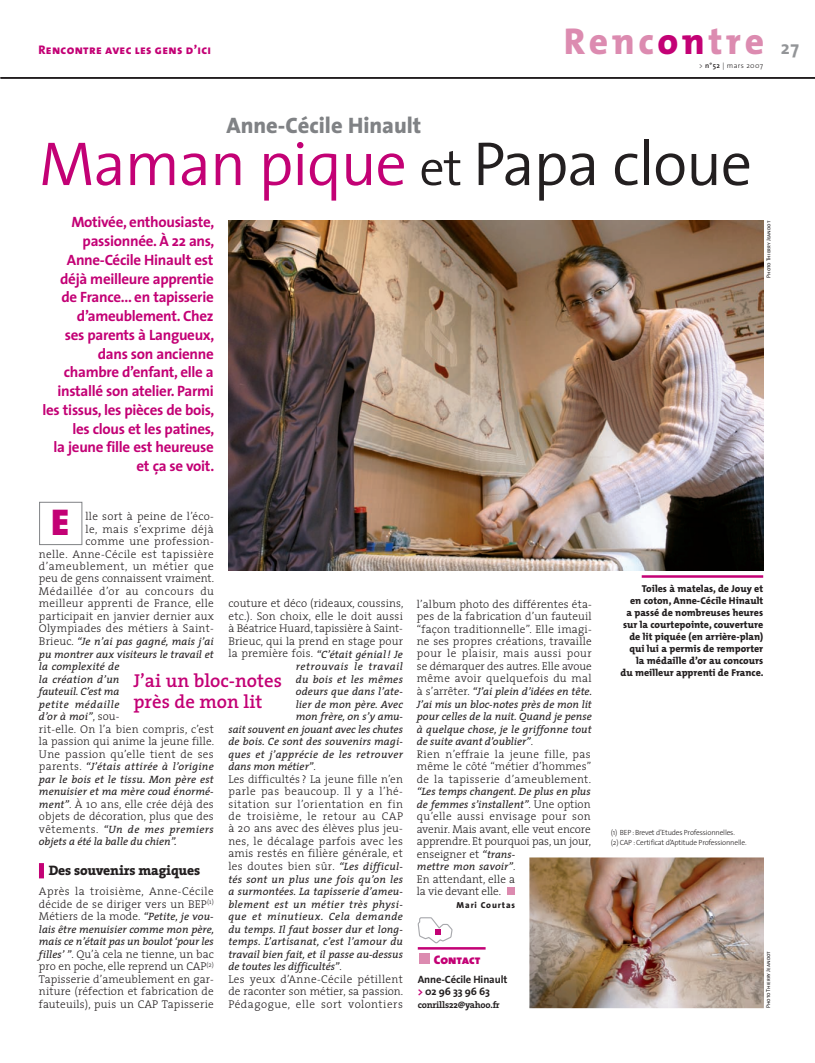
<style>
.page{position:relative;width:815px;height:1063px;background:#fff}
.page>*{position:absolute;margin:0;border:0;box-sizing:border-box;transform-origin:0 0}
.t1{font:300 62.5px "The Sans";letter-spacing:-.02em;color:#c30175}
.t2{font:800 37.5px "The Mix";letter-spacing:.1em;color:#dc8bb0}
.t3{font:900 37.5px "The Sans";color:#c30175}
.t4{font:800 22.5px "The Sans";color:#808285}
.t5{font:600 18.75px/21.2px "The Serif";color:#c30175}
.t6{font:700 15px/18.8px "The Sans";letter-spacing:-.02em;color:#c30175;text-align:right}
.t7{font:800 13.75px "The Serif";letter-spacing:-.01em;color:#231f20}
.t8{font:12.5px "The Mix Extra Bold Caps";letter-spacing:.025em;color:#c30175}
.t9{font:12.5px "The Mix Black Caps";letter-spacing:-.005em;color:#c30175}
.t10{font:300 11.25px/12.5px "The Serif";letter-spacing:.015em;color:#231f20;text-align:justify}
.t11{font:300 11.25px/12.5px "The Serif";letter-spacing:-.01em;color:#231f20}
.t12{font:italic 10.62px/12.5px "The Serif";color:#231f20}
.t13{font:italic 10.62px "The Serif";letter-spacing:.03em;color:#231f20}
.t14{font:700 10.62px/12.5px "The Sans";letter-spacing:-.01em;color:#231f20}
.t15{font:italic 10.62px "The Serif";letter-spacing:.045em;color:#231f20}
.t16{font:800 10px/12px "The Mix";color:#231f20;text-align:right}
.t17{font:700 9.38px "The Serif";letter-spacing:-.02em;color:#231f20}
.t18{font:800 8.75px "The Sans";letter-spacing:.1em;color:#231f20}
.t19{font:300 7.5px/10px "The Sans";letter-spacing:-.025em;color:#231f20}
.t20{font:300 7.25px "The Sans";letter-spacing:.05em;color:#231f20}
.t21{font:5.62px "The Sans Caps";color:#231f20}
.s1{color:#c30175}
.s2{font-family:"The Sans";font-weight:700;font-size:18.75px;color:#939598}
.s3{font-weight:600}
.s4{font-size:50px;color:#231f20}
.s5{color:#231f20}
.s6{font-weight:300;font-style:normal;font-size:11.25px}
.s7{font-weight:400;font-style:italic;font-size:10.62px}
</style>
<div class="page">
<img style="left:228px;top:220px;width:535px;height:350px">
<hr style="left:0;top:78px;width:815px;height:1px;background:#231f20">
<div style="left:39px;top:863px;width:5px;height:15px;background:#c30175"></div>
<div style="left:507px;top:888px;width:7px;height:7px;background:#dc8bb0"></div>
<hr style="left:642px;top:575px;width:121px;height:3px;background:#c30175">
<div style="left:39px;top:502px;width:43px;height:43px;border:1px solid #808285"></div>
<img style="left:529px;top:857px;width:234px;height:151px">
<hr style="left:418px;top:947px;width:68px;height:3px;background:#c30175">
<div style="left:419px;top:953px;width:11px;height:11px;background:#dc8bb0"></div>
<svg style="left:417px;top:917px;width:36px;height:26px"></svg>
<p class="t8" style="left:38px;top:42px;width:174px">Rencontre avec les gens d’ici</p>
<h2 class="t2" style="left:564px;top:27px;width:237px">Renc<span class="s1">on</span>tre <span class="s2">27</span></h2>
<p class="t20" style="left:699px;top:63px;width:66px">&gt; <span class="s3">n°52</span> | mars 2007</p>
<h3 class="t4" style="left:226px;top:116px;width:196px">Anne-Cécile Hinault</h3>
<h1 class="t1" style="left:39px;top:139px;width:715px">Maman pique <span class="s4">et</span> <span class="s5">Papa cloue</span></h1>
<p class="t6" style="left:43px;top:214px;width:173px">Motivée, enthousiaste, passionnée. À 22 ans,<br>Anne-Cécile Hinault est déjà meilleure apprentie de France... en tapisserie d’ameublement. Chez<br>ses parents à Langueux, dans son ancienne<br>cham bre d’enfant, elle a installé son atelier. Parmi les tissus, les pièces de bois, les clous et les patines,<br>la jeune fille est heureuse et ça se voit.</p>
<p class="t21" style="left:765px;top:278px;width:58px;rotate:-90deg">Photo Thierry Jeandot</p>
<h2 class="t3" style="left:51px;top:506px;width:20px">E</h2>
<p class="t10" style="left:39px;top:511px;width:177px;text-align:right">lle sort à peine de l’éco-<br>le, mais s’exprime déjà<br>comme une profession-<br>nelle. Anne-Cécile est tapissière d’ameublement, un métier que peu de gens connaissent vraiment.<br>Médaillée d’or au concours du meilleur apprenti de France, elle participait en janvier dernier aux<br>Olympiades des métiers à Saint-</p>
<p class="t12" style="left:39px;top:636px;width:176px"><span class="s6">Brieuc.</span> “Je n’ai pas gagné, mais j’ai pu montrer aux visiteurs le travail et la complexité de<br>la création d’un<br>fauteuil. C’est ma<br>petite médaille<br>d’or à moi”<span class="s6">, sou-</span></p>
<p class="t10" style="left:39px;top:723px;width:177px">rit-elle. On l’a bien compris, c’est la passion qui anime la jeune fille.<br>Une passion qu’elle tient de ses</p>
<p class="t12" style="left:39px;top:761px;width:176px;text-align:justify"><span class="s6">parents.</span> “J’étais attirée à l’origine par le bois et le tissu. Mon père est menuisier et ma mère coud énormé-</p>
<p class="t10" style="left:39px;top:798px;width:176px"><span class="s7">ment”</span>. À 10 ans, elle crée déjà des objets de décoration, plus que des</p>
<p class="t12" style="left:39px;top:824px;width:176px"><span class="s6">vêtements.</span> “Un de mes premiers objets a été la balle du chien”.</p>
<p class="t7" style="left:49px;top:865px;width:153px">Des souvenirs magiques</p>
<p class="t10" style="left:39px;top:886px;width:176px">Après la troisième, Anne-Cécile décide de se diriger vers un BEP<sup>(1)<br></sup>Métiers de la mode. <span class="s7">“Petite, je vou-</span></p>
<p class="t12" style="left:39px;top:924px;width:177px">lais être menuisier comme mon père, mais ce n’était pas un boulot ‘pour les</p>
<p class="t10" style="left:39px;top:948px;width:176px"><span class="s7">filles’ ”</span>. Qu’à cela ne tienne, un bac pro en poche, elle reprend un CAP<sup>(2)<br></sup>Tapisserie d’ameublement en gar&shy;niture (réfection et fabrication de fauteuils), puis un CAP Tapisserie</p>
<p class="t10" style="left:228px;top:598px;width:176px">couture et déco (rideaux, coussins, etc.). Son choix, elle le doit aussi à Béatrice Huard, tapissière à Saint-Brieuc, qui la prend en stage pour</p>
<p class="t12" style="left:228px;top:649px;width:176px"><span class="s6">la première fois.</span> “C’était génial ! Je</p>
<p class="t15" style="left:296px;top:662px;width:109px">retrouvais le travail</p>
<p class="t13" style="left:296px;top:674px;width:109px">du bois et les mêmes</p>
<p class="t12" style="left:296px;top:686px;width:109px">odeurs que dans l’ate-</p>
<p class="t12" style="left:296px;top:699px;width:109px">lier de mon père. Avec</p>
<p class="t12" style="left:296px;top:711px;width:109px">mon frère, on s’y amu-</p>
<p class="t12" style="left:228px;top:724px;width:176px">sait souvent en jouant avec les chutes</p>
<p class="t12" style="left:228px;top:736px;width:176px">de bois. Ce sont des souvenirs magi-</p>
<p class="t13" style="left:228px;top:749px;width:176px">ques et j’apprécie de les retrouver</p>
<p class="t12" style="left:228px;top:761px;width:89px">dans mon métier”<span class="s6">.</span></p>
<p class="t10" style="left:228px;top:773px;width:176px">Les difficultés ? La jeune fille n’en parle pas beaucoup. Il y a l’hé&shy;sitation sur l’orientation en fin de troisième, le retour au CAP à 20 ans avec des élèves plus jeu&shy;nes, le décalage parfois avec les amis restés en filière générale, et les doutes bien sûr. <span class="s7">“Les difficul-</span></p>
<p class="t12" style="left:228px;top:874px;width:176px;text-align:justify">tés sont un plus une fois qu’on les a surmontées. La tapisserie d’ameu&shy;blement est un métier très physi&shy;que et minutieux. Cela demande du temps. Il faut bosser dur et long&shy;temps. L’artisanat, c’est l’amour du travail bien fait, et il passe au-dessus de toutes les difficultés”<span class="s6">.</span></p>
<p class="t10" style="left:228px;top:973px;width:176px">Les yeux d’Anne-Cécile pétillent de raconter son métier, sa passion.<br>Pédagogue, elle sort volontiers</p>
<h3 class="t5" style="left:134px;top:672px;width:150px">J’ai un bloc-notes près de mon lit</h3>
<p class="t10" style="left:417px;top:598px;width:176px">l’album photo des différentes éta&shy;pes de la fabrication d’un fauteuil “façon traditionnelle”. Elle imagi&shy;ne ses propres créations, travaille pour le plaisir, mais aussi pour se démarquer des autres. Elle avoue même avoir quelquefois du mal</p>
<p class="t12" style="left:417px;top:686px;width:177px;text-align:justify"><span class="s6">à s’arrêter.</span> “J’ai plein d’idées en tête.<br>J’ai mis un bloc-notes près de mon lit pour celles de la nuit. Quand je pense à quelque chose, je le griffonne tout de suite avant d’oublier”<span class="s6">.</span></p>
<p class="t10" style="left:417px;top:748px;width:176px">Rien n’effraie la jeune fille, pas même le côté “métier d’hommes” de la tapisserie d’ameublement.</p>
<p class="t12" style="left:417px;top:786px;width:175px">“Les temps changent. De plus en plus de femmes s’installent”<span class="s6">. Une option</span></p>
<p class="t10" style="left:417px;top:811px;width:176px">qu’elle aussi envisage pour son avenir. Mais avant, elle veut encore apprendre. Et pourquoi pas, un jour, enseigner et <span class="s7">“trans-</span></p>
<p class="t12" style="left:417px;top:861px;width:100px">mettre mon savoir”<span class="s6">.</span></p>
<p class="t11" style="left:417px;top:873px;width:100px">En attendant, elle a la vie devant elle.</p>
<p class="t18" style="left:457px;top:901px;width:60px">Mari Courtas</p>
<p class="t9" style="left:434px;top:952px;width:48px">Contact</p>
<p class="t14" style="left:418px;top:974px;width:91px">Anne-Cécile Hinault <span class="s1">&gt;</span> 02 96 33 96 63</p>
<p class="t17" style="left:418px;top:1001px;width:84px">conrills22@yahoo.fr</p>
<p class="t16" style="left:620px;top:583px;width:145px">Toiles à matelas, de Jouy et<br>en coton, Anne-Cécile Hinault<br>a passé de nombreuses heures sur la courtepointe, couverture de lit piquée (en arrière-plan) qui lui a permis de remporter la médaille d’or au concours<br>du meilleur apprenti de France.</p>
<p class="t19" style="left:611px;top:828px;width:137px">(1) BEP : Brevet d’Etudes Professionnelles.<br>(2) CAP : Certificat d’Aptitude Professionnelle.</p>
<p class="t21" style="left:765px;top:1008px;width:58px;rotate:-90deg">Photo Thierry Jeandot</p>
</div>
